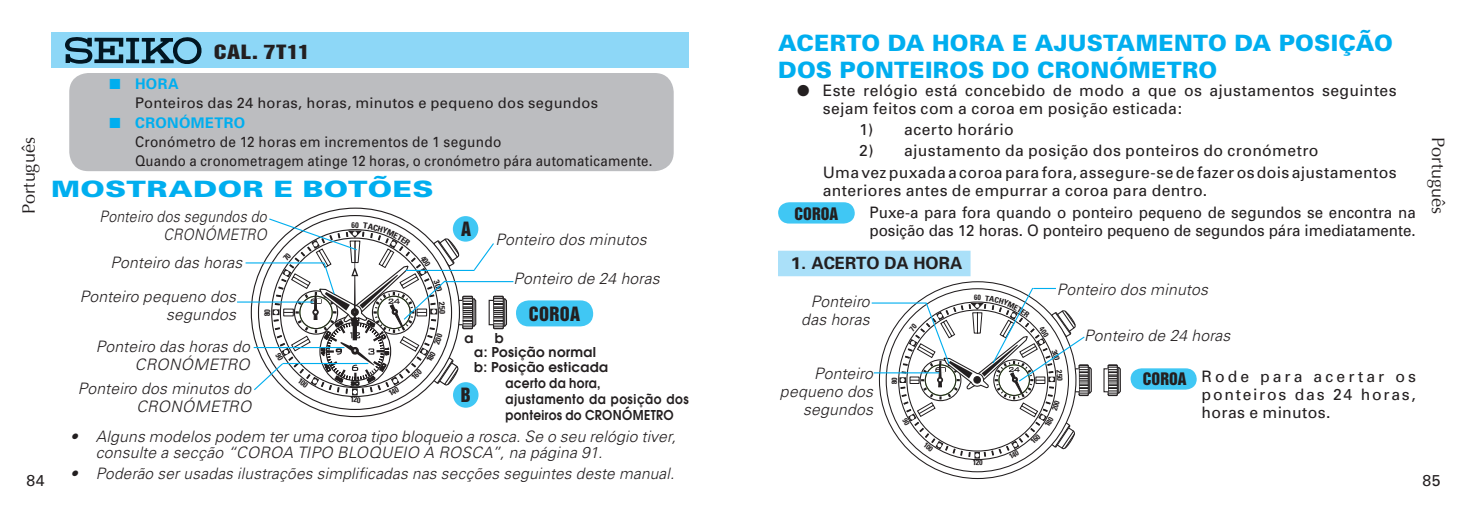
<style>
.page{position:relative;width:1467px;height:511px;background:#fff}
.page>*{position:absolute;margin:0;border:0;box-sizing:border-box;transform-origin:0 0}
.t1{font:900 22.5px/27px "Univers";letter-spacing:.015em;color:#00aeef}
.t2{font:900 22.5px "Univers";letter-spacing:.015em;color:#00aeef;scale:1.3 1}
.t3{font:18px "Optima";letter-spacing:.005em;color:#231f20}
.t4{font:18px "Helvetica Inserat";letter-spacing:.02em;color:#231f20;scale:1.3 1}
.t5{font:18px "Helvetica Inserat";letter-spacing:.02em;color:#231f20}
.t6{font:700 16.88px "Univers";color:#231f20;scale:1.1 1}
.t7{font:italic 300 15.75px/18px "Univers";letter-spacing:.015em;color:#231f20;text-align:right}
.t8{font:15.75px/18px "Univers";letter-spacing:.02em;color:#231f20}
.t9{font:15.75px/18px "Univers";letter-spacing:-.005em;color:#231f20;scale:.96 1}
.t10{font:italic 300 15.75px/18px "Univers";letter-spacing:.015em;color:#231f20;text-align:right;scale:.9 1}
.t11{font:15.75px "Helvetica Inserat";color:#231f20}
.t12{font:14.62px/19.3px "Univers";letter-spacing:.025em;color:#231f20;scale:.93 1}
.t13{font:14.62px/19.3px "Univers";letter-spacing:.025em;color:#231f20}
.t14{font:600 13.5px "Avant Garde";letter-spacing:.03em;color:#231f20;scale:.9 1}
.t15{font:600 13.5px "Avant Garde";letter-spacing:.03em;color:#231f20}
.s1{color:#00aeef}
.s2{font-weight:700;color:#00aeef}
.s3{font-family:"Helvetica Inserat"}
</style>
<div class="page">
<hr style="left:246px;top:262px;width:78px;height:1px;background:#00aeef">
<div style="left:51px;top:32px;width:638px;height:35px;background:#8dd7f7"></div>
<svg style="left:65px;top:37px;width:137px;height:27px"></svg>
<div style="left:69px;top:73px;width:605px;height:98px;background:#bcbdc0;border-radius:19px"></div>
<div style="left:516px;top:300px;width:77px;height:26px;background:#40c7f4;border-radius:13px"></div>
<hr style="left:445px;top:281px;width:68px;height:1px;background:#00aeef">
<svg style="left:1107px;top:364px;width:14px;height:32px"></svg>
<svg style="left:879px;top:281px;width:150px;height:197px"></svg>
<div style="left:779px;top:203px;width:75px;height:19px;background:#40c7f4;border-radius:10px"></div>
<div style="left:778px;top:202px;width:77px;height:21px;border:2px solid #40c7f4;border-radius:10px"></div>
<div style="left:1132px;top:369px;width:64px;height:19px;background:#40c7f4;border-radius:10px"></div>
<div style="left:1131px;top:368px;width:66px;height:21px;border:2px solid #40c7f4;border-radius:10px"></div>
<div style="left:779px;top:251px;width:191px;height:24px;background:#aae0f9"></div>
<div style="left:778px;top:250px;width:193px;height:26px;border:1px solid #aae0f9"></div>
<hr style="left:874px;top:372px;width:65px;height:1px;background:#00aeef">
<hr style="left:872px;top:302px;width:54px;height:1px;background:#00aeef">
<hr style="left:237px;top:301px;width:76px;height:1px;background:#00aeef">
<svg style="left:251px;top:207px;width:256px;height:210px"></svg>
<svg style="left:892px;top:286px;width:200px;height:179px"></svg>
<p class="t3" style="left:18px;top:214px;width:79px;rotate:-90deg">Português</p>
<p class="t8" style="left:26px;top:471px;width:20px">84</p>
<p class="t4" style="left:214px;top:41px;width:75px">CAL. 7T11</p>
<p class="t13" style="left:135px;top:74px;width:465px;text-indent:-26px"><span class="s1">■</span> <span class="s2">HORA<br></span>Ponteiros das 24 horas, horas, minutos e pequeno dos segundos</p>
<p class="t12" style="left:135px;top:113px;width:558px;text-indent:-26px"><span class="s1">■</span> <span class="s2">CRONÓMETRO<br></span>Cronómetro de 12 horas em incrementos de 1 segundo<br>Quando a cronometragem atinge 12 horas, o cronómetro pára automaticamente.</p>
<h1 class="t2" style="left:51px;top:174px;width:296px">MOSTRADOR E BOTÕES</h1>
<p class="t10" style="left:100px;top:207px;width:187px">Ponteiro dos segundos do<br>CRONÓMETRO</p>
<p class="t7" style="left:111px;top:253px;width:133px">Ponteiro das horas</p>
<p class="t7" style="left:80px;top:287px;width:158px">Ponteiro pequeno dos segundos</p>
<p class="t7" style="left:96px;top:337px;width:155px">Ponteiro das horas do<br>CRONÓMETRO</p>
<p class="t7" style="left:78px;top:378px;width:175px">Ponteiro dos minutos do<br>CRONÓMETRO</p>
<p class="t5" style="left:461px;top:218px;width:12px">A</p>
<p class="t7" style="left:495px;top:230px;width:153px">Ponteiro dos minutos</p>
<p class="t7" style="left:513px;top:269px;width:148px">Ponteiro de 24 horas</p>
<p class="t5" style="left:529px;top:302px;width:53px">COROA</p>
<p class="t15" style="left:464px;top:329px;width:10px">a</p>
<p class="t15" style="left:495px;top:329px;width:10px">b</p>
<p class="t15" style="left:474px;top:342px;width:123px">a: Posição normal</p>
<p class="t15" style="left:474px;top:358px;width:135px">b: Posição esticada</p>
<p class="t14" style="left:506px;top:374px;width:107px">acerto da hora,</p>
<p class="t14" style="left:506px;top:390px;width:205px">ajustamento da posição dos</p>
<p class="t14" style="left:506px;top:405px;width:188px">ponteiros do cronómetro</p>
<p class="t5" style="left:461px;top:383px;width:12px">B</p>
<p class="t7" style="left:96px;top:427px;width:582px;line-height:16.9px;text-align:left;text-indent:-26px">• Alguns modelos podem ter uma coroa tipo bloqueio a rosca. Se o seu relógio tiver, consulte a secção “COROA TIPO BLOQUEIO A ROSCA”, na página 91.</p>
<p class="t7" style="left:70px;top:463px;width:606px">• Poderão ser usadas ilustrações simplificadas nas secções seguintes deste manual.</p>
<h1 class="t1" style="left:778px;top:30px;width:616px">ACERTO DA HORA E AJUSTAMENTO DA POSIÇÃO<br>DOS PONTEIROS DO CRONÓMETRO</h1>
<p class="t8" style="left:823px;top:81px;width:575px;text-indent:-26px">● Este relógio está concebido de modo a que os ajustamentos seguintes sejam feitos com a coroa em posição esticada:</p>
<p class="t8" style="left:859px;top:120px;width:156px">1) acerto horário</p>
<p class="t8" style="left:823px;top:140px;width:575px;line-height:21.2px;text-indent:36px">2) ajustamento da posição dos ponteiros do cronómetro<br>Uma vez puxada a coroa para fora, assegure-se de fazer os dois ajustamentos</p>
<p class="t8" style="left:823px;top:181px;width:386px">anteriores antes de empurrar a coroa para dentro.</p>
<p class="t11" style="left:795px;top:205px;width:45px">COROA</p>
<p class="t9" style="left:870px;top:203px;width:570px">Puxe-a para fora quando o ponteiro pequeno de segundos se encontra na posição das 12 horas. O ponteiro pequeno de segundos pára imediatamente.</p>
<p class="t6" style="left:791px;top:252px;width:157px">1. ACERTO DA HORA</p>
<p class="t7" style="left:801px;top:292px;width:70px">Ponteiro das horas</p>
<p class="t7" style="left:780px;top:364px;width:95px">Ponteiro pequeno dos segundos</p>
<p class="t7" style="left:1057px;top:280px;width:153px">Ponteiro dos minutos</p>
<p class="t7" style="left:1084px;top:326px;width:148px">Ponteiro de 24 horas</p>
<p class="t8" style="left:1202px;top:367px;width:216px;text-align:justify;text-indent:-59px"><span class="s3">COROA</span> Rode para acertar os ponteiros das 24 horas, horas e minutos.</p>
<p class="t3" style="left:1449px;top:137px;width:79px;rotate:90deg">Português</p>
<p class="t8" style="left:1422px;top:471px;width:20px">85</p>
</div>
